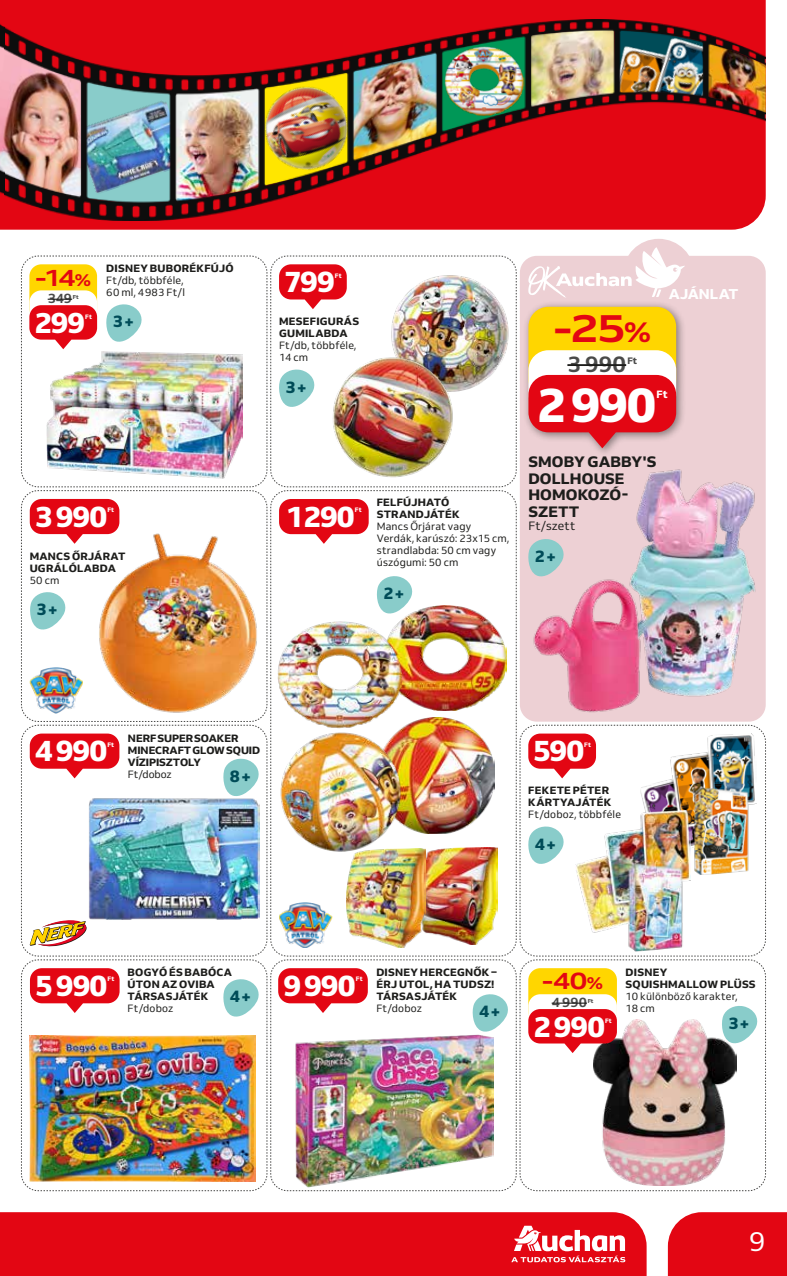
<style>
.page{position:relative;width:787px;height:1276px;background:#fff}
.page>*{position:absolute;margin:0;border:0;box-sizing:border-box;transform-origin:0 0}
.t1{font:800 48.3px "Venn";color:#fff}
.t2{font:700 39px "Venn Semi Ex";color:#e30613}
.t3{font:800 29.25px "Venn";letter-spacing:-.04em;color:#fff}
.t4{font:800 28.95px "Venn";letter-spacing:-.04em;color:#fff}
.t5{font:27px "Venn";color:#fff}
.t6{font:700 23.4px "Venn Semi Ex";color:#e30613}
.t7{font:700 22.35px "Venn";color:#4a4a49}
.t8{font:800 16.5px "Venn";color:#004c58}
.t9{font:800 15px/16.5px "Venn";letter-spacing:.01em;color:#1d1d1b}
.t10{font:800 14.25px "Venn";letter-spacing:.005em;color:#fff}
.t11{font:700 13.35px "Venn";color:#4a4a49}
.t12{font:12px "Venn";letter-spacing:.015em;color:#1d1d1b}
.t13{font:800 10.5px/12px "Venn";letter-spacing:.025em;color:#1d1d1b}
.t14{font:10.5px/12px "Venn";letter-spacing:.015em;color:#1d1d1b}
.t15{font:800 10.5px/12px "Venn";letter-spacing:-.005em;color:#1d1d1b}
.t16{font:800 10.5px "Venn";color:#fff}
.t17{font:800 9.3px "Venn";color:#4a4a49}
.t18{font:800 6.3px "Venn";letter-spacing:.015em;color:#fff}
.t19{font:800 5.55px "Venn";color:#4a4a49}
.s1{font-size:17.1px}
.s2{font-size:28.65px}
</style>
<div class="page">
<div style="left:668px;top:1212px;width:119px;height:64px;background:#e30613"></div>
<div style="left:0;top:1212px;width:646px;height:64px;background:#e30613"></div>
<div style="left:0;top:0;width:765px;height:230px;background:#e30613"></div>
<img style="left:0;top:0;width:4px;height:201px">
<img style="left:4px;top:20px;width:761px;height:200px">
<div style="left:622px;top:239px;width:72px;height:71px;background:#edd0d4;border-radius:50%"></div>
<svg style="left:511px;top:1225px;width:114px;height:37px"></svg>
<img style="left:21px;top:247px;width:745px;height:944px">
<h3 class="t6" style="left:35px;top:263px;width:58px">-14<span class="s1">%</span></h3>
<h3 class="t4" style="left:34px;top:305px;width:52px">299</h3>
<p class="t18" style="left:85px;top:313px;width:8px">Ft</p>
<p class="t11" style="left:48px;top:290px;width:26px">349</p>
<p class="t19" style="left:73px;top:293px;width:7px">Ft</p>
<p class="t13" style="left:106px;top:262px;width:129px">DISNEY BUBORÉKFÚJÓ</p>
<p class="t14" style="left:106px;top:274px;width:80px">Ft/db, többféle,<br>60 ml, 4 983 Ft/l</p>
<h3 class="t3" style="left:284px;top:263px;width:52px">799</h3>
<p class="t18" style="left:335px;top:271px;width:8px">Ft</p>
<p class="t13" style="left:279px;top:315px;width:82px">MESEFIGURÁS<br>GUMILABDA</p>
<p class="t14" style="left:279px;top:339px;width:79px">Ft/db, többféle,<br>14 cm</p>
<h3 class="t8" style="left:113px;top:311px;width:23px">3 +</h3>
<h3 class="t8" style="left:285px;top:376px;width:23px">3 +</h3>
<h3 class="t3" style="left:35px;top:498px;width:74px">3 990</h3>
<p class="t18" style="left:107px;top:506px;width:8px">Ft</p>
<p class="t13" style="left:30px;top:550px;width:97px">MANCS ŐRJÁRAT<br>UGRÁLÓLABDA</p>
<p class="t14" style="left:30px;top:574px;width:31px">50 cm</p>
<h3 class="t8" style="left:37px;top:599px;width:23px">3 +</h3>
<h3 class="t3" style="left:286px;top:498px;width:70px">1 290</h3>
<p class="t18" style="left:355px;top:506px;width:8px">Ft</p>
<p class="t13" style="left:377px;top:496px;width:84px">FELFÚJHATÓ<br>STRANDJÁTÉK</p>
<p class="t14" style="left:377px;top:520px;width:134px">Mancs Őrjárat vagy<br>Verdák, karúszó: 23x15 cm, strandlabda: 50 cm vagy úszógumi: 50 cm</p>
<h3 class="t8" style="left:383px;top:583px;width:23px">2 +</h3>
<h2 class="t2" style="left:553px;top:304px;width:100px">-25<span class="s2">%</span></h2>
<h3 class="t7" style="left:567px;top:350px;width:60px">3 990</h3>
<p class="t17" style="left:627px;top:355px;width:11px">Ft</p>
<h3 class="t10" style="left:668px;top:285px;width:71px">AJÁNLAT</h3>
<h1 class="t1" style="left:537px;top:374px;width:121px">2 990</h1>
<p class="t16" style="left:656px;top:387px;width:13px">Ft</p>
<h3 class="t9" style="left:528px;top:453px;width:129px">SMOBY GABBY'S<br>DOLLHOUSE<br>HOMOKOZÓ-<br>SZETT</h3>
<p class="t12" style="left:528px;top:519px;width:49px">Ft/szett</p>
<h3 class="t8" style="left:535px;top:546px;width:23px">2 +</h3>
<h3 class="t3" style="left:35px;top:732px;width:74px">4 990</h3>
<p class="t18" style="left:107px;top:740px;width:8px">Ft</p>
<p class="t15" style="left:128px;top:731px;width:134px">NERF SUPER SOAKER<br>MINECRAFT GLOW SQUID<br>VÍZIPISZTOLY</p>
<p class="t14" style="left:128px;top:768px;width:45px">Ft/doboz</p>
<h3 class="t8" style="left:230px;top:765px;width:23px">8 +</h3>
<h3 class="t3" style="left:533px;top:732px;width:53px">590</h3>
<p class="t18" style="left:584px;top:740px;width:8px">Ft</p>
<p class="t13" style="left:528px;top:784px;width:85px">FEKETE PÉTER<br>KÁRTYAJÁTÉK</p>
<p class="t14" style="left:528px;top:808px;width:94px">Ft/doboz, többféle</p>
<h3 class="t8" style="left:535px;top:833px;width:23px">4 +</h3>
<p class="t13" style="left:128px;top:965px;width:106px">BOGYÓ ÉS BABÓCA<br>ÚTON AZ OVIBA<br>TÁRSASJÁTÉK</p>
<p class="t14" style="left:128px;top:1001px;width:47px">Ft/doboz</p>
<h3 class="t3" style="left:35px;top:967px;width:74px">5 990</h3>
<p class="t18" style="left:107px;top:975px;width:8px">Ft</p>
<h3 class="t3" style="left:283px;top:967px;width:74px">9 990</h3>
<p class="t18" style="left:356px;top:975px;width:8px">Ft</p>
<h3 class="t8" style="left:230px;top:986px;width:23px">4 +</h3>
<p class="t13" style="left:376px;top:965px;width:122px">DISNEY HERCEGNŐK –<br>ÉRJ UTOL, HA TUDSZ!<br>TÁRSASJÁTÉK</p>
<p class="t14" style="left:376px;top:1001px;width:47px">Ft/doboz</p>
<h3 class="t8" style="left:479px;top:1001px;width:23px">4 +</h3>
<h3 class="t6" style="left:542px;top:966px;width:63px">-40<span class="s1">%</span></h3>
<h3 class="t4" style="left:533px;top:1008px;width:73px">2 990</h3>
<p class="t18" style="left:605px;top:1016px;width:8px">Ft</p>
<p class="t11" style="left:551px;top:994px;width:37px">4 990</p>
<p class="t19" style="left:587px;top:997px;width:7px">Ft</p>
<p class="t13" style="left:625px;top:965px;width:131px">DISNEY<br>SQUISHMALLOW PLÜSS</p>
<p class="t14" style="left:625px;top:989px;width:113px">10 különböző karakter,<br>18 cm</p>
<h3 class="t8" style="left:728px;top:1012px;width:23px">3 +</h3>
<h3 class="t5" style="left:749px;top:1225px;width:18px">9</h3>
</div>
